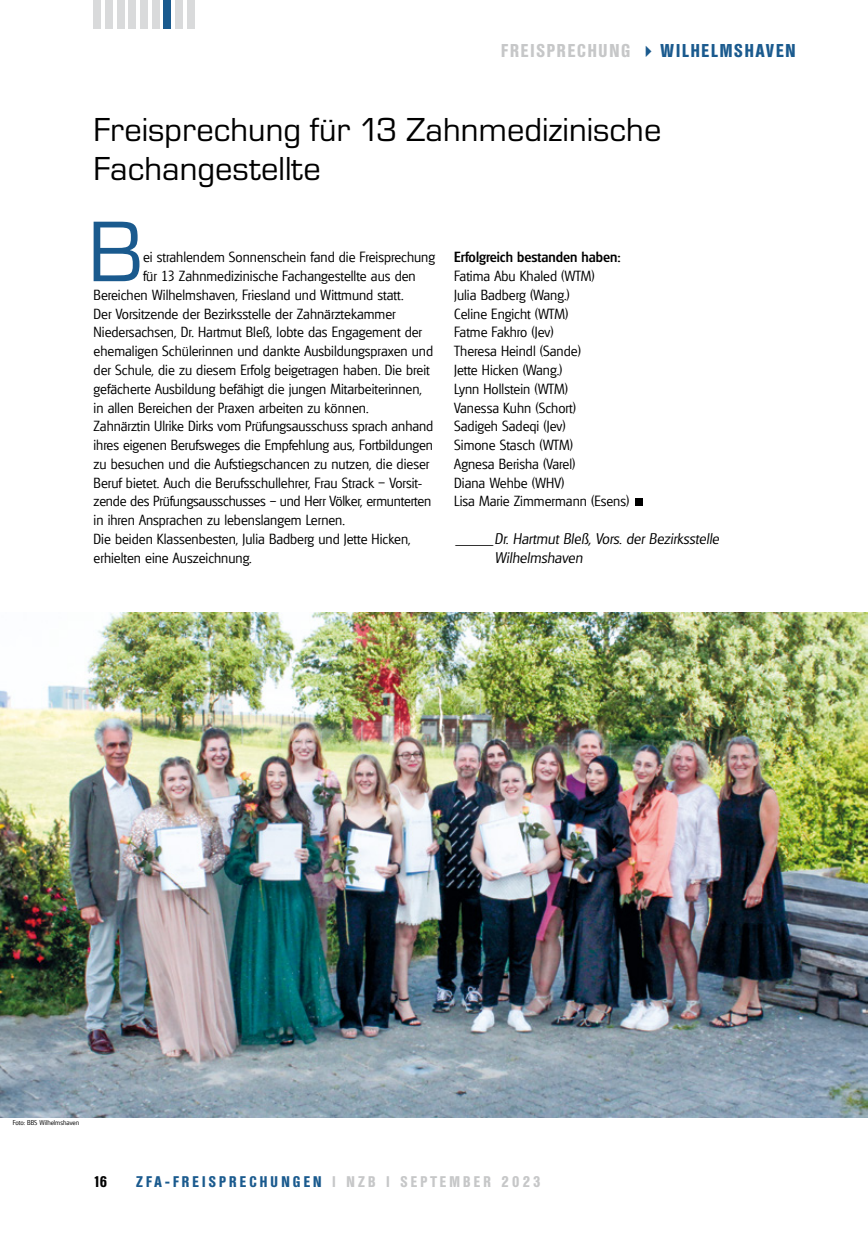
<style>
.page{position:relative;width:868px;height:1238px;background:#fff}
.page>*{position:absolute;margin:0;border:0;box-sizing:border-box;transform-origin:0 0}
.t1{font:89.25px "Micro Square";color:#1a5a8e}
.t2{font:700 57px "Arial";color:#000}
.t3{font:34.5px/39px "Micro Square";color:#000}
.t4{font:700 condensed 18px "Olympia";letter-spacing:.105em;color:#c6c7c8}
.t5{font:italic 300 15px/18.8px "Glasgow";color:#000}
.t6{font:700 condensed 15px "Olympia";letter-spacing:.215em;color:#1a5a8e}
.t7{font:700 condensed 15px "Olympia";color:#000}
.t8{font:italic 300 15px "Glasgow";color:#000;scale:2.7 1}
.t9{font:300 14.25px/18.8px "Glasgow";color:#000}
.t10{font:500 14.25px "Glasgow";color:#000}
.t11{font:300 6.75px "Glasgow";color:#000}
.s1{color:#1a5a8e}
.s2{color:#c6c7c8}
</style>
<div class="page">
<div style="left:94px;top:0;width:7px;height:28px;background:#d9dadb"></div>
<div style="left:105px;top:0;width:8px;height:28px;background:#d9dadb"></div>
<div style="left:117px;top:0;width:8px;height:28px;background:#d9dadb"></div>
<div style="left:129px;top:0;width:7px;height:28px;background:#d9dadb"></div>
<div style="left:140px;top:0;width:8px;height:28px;background:#d9dadb"></div>
<div style="left:152px;top:0;width:8px;height:28px;background:#d9dadb"></div>
<div style="left:163px;top:0;width:8px;height:28px;background:#1a5a8e"></div>
<div style="left:175px;top:0;width:8px;height:28px;background:#d9dadb"></div>
<div style="left:187px;top:0;width:8px;height:28px;background:#d9dadb"></div>
<img style="left:0;top:612px;width:867px;height:504px">
<p class="t4" style="left:501px;top:40px;width:296px">FREISPRECHUNG <span class="s1">✔WILHELMSHAVEN</span></p>
<h3 class="t3" style="left:94px;top:111px;width:569px">Freisprechung für 13 Zahnmedizinische<br>Fachangestellte</h3>
<h1 class="t1" style="left:88px;top:204px;width:57px">B</h1>
<p class="t10" style="left:454px;top:249px;width:168px">Erfolgreich bestanden haben:</p>
<p class="t9" style="left:454px;top:267px;width:177px">Fatima Abu Khaled (WTM)<br>Julia Badberg (Wang.)<br>Celine Engicht (WTM)<br>Fatme Fakhro (Jev)<br>Theresa Heindl (Sande)<br>Jette Hicken (Wang.)<br>Lynn Hollstein (WTM)<br>Vanessa Kuhn (Schort)<br>Sadigeh Sadeqi (Jev)<br>Simone Stasch (WTM)<br>Agnesa Berisha (Varel)<br>Diana Wehbe (WHV)<br>Lisa Marie Zimmermann (Esens)</p>
<p class="t9" style="left:143px;top:248px;width:293px">ei strahlendem Sonnenschein fand die Freisprechung</p>
<p class="t9" style="left:143px;top:267px;width:274px">für 13 Zahnmedizinische Fachangestellte aus den</p>
<p class="t9" style="left:94px;top:285px;width:311px">Bereichen Wilhelmshaven, Friesland und Wittmund statt.</p>
<p class="t9" style="left:94px;top:304px;width:304px">Der Vorsitzende der Bezirksstelle der Zahnärztekammer</p>
<p class="t9" style="left:94px;top:323px;width:330px">Niedersachsen, Dr. Hartmut Bleß, lobte das Engagement der</p>
<p class="t9" style="left:94px;top:342px;width:341px">ehemaligen Schülerinnen und dankte Ausbildungspraxen und</p>
<p class="t9" style="left:94px;top:360px;width:337px">der Schule, die zu diesem Erfolg beigetragen haben. Die breit</p>
<p class="t9" style="left:94px;top:379px;width:330px">gefächerte Ausbildung befähigt die jungen Mitarbeiterinnen,</p>
<p class="t9" style="left:94px;top:398px;width:276px">in allen Bereichen der Praxen arbeiten zu können.</p>
<p class="t9" style="left:94px;top:417px;width:341px">Zahnärztin Ulrike Dirks vom Prüfungsausschuss sprach anhand</p>
<p class="t9" style="left:94px;top:435px;width:341px">ihres eigenen Berufsweges die Empfehlung aus, Fortbildungen</p>
<p class="t9" style="left:94px;top:454px;width:337px">zu besuchen und die Aufstiegschancen zu nutzen, die dieser</p>
<p class="t9" style="left:94px;top:473px;width:330px">Beruf bietet. Auch die Berufsschullehrer, Frau Strack – Vorsit-</p>
<p class="t9" style="left:94px;top:492px;width:339px">zende des Prüfungsausschusses - und Herr Völker, ermunterten</p>
<p class="t9" style="left:94px;top:510px;width:253px">in ihren Ansprachen zu lebenslangem Lernen.</p>
<p class="t9" style="left:94px;top:529px;width:318px">Die beiden Klassenbesten, Julia Badberg und Jette Hicken,</p>
<p class="t9" style="left:94px;top:548px;width:160px">erhielten eine Auszeichnung.</p>
<h2 class="t2" style="left:631px;top:454px;width:17px">.</h2>
<p class="t8" style="left:454px;top:536px;width:16px">—</p>
<p class="t5" style="left:494px;top:529px;width:226px">Dr. Hartmut Bleß, Vors. der Bezirksstelle<br>Wilhelmshaven</p>
<p class="t11" style="left:13px;top:1118px;width:68px">Foto: BBS Wilhelmshaven</p>
<p class="t7" style="left:94px;top:1173px;width:15px">16</p>
<p class="t6" style="left:136px;top:1173px;width:406px">ZFA-FREISPRECHUNGEN <span class="s2">| NZB | SEPTEMBER 2023</span></p>
</div>
